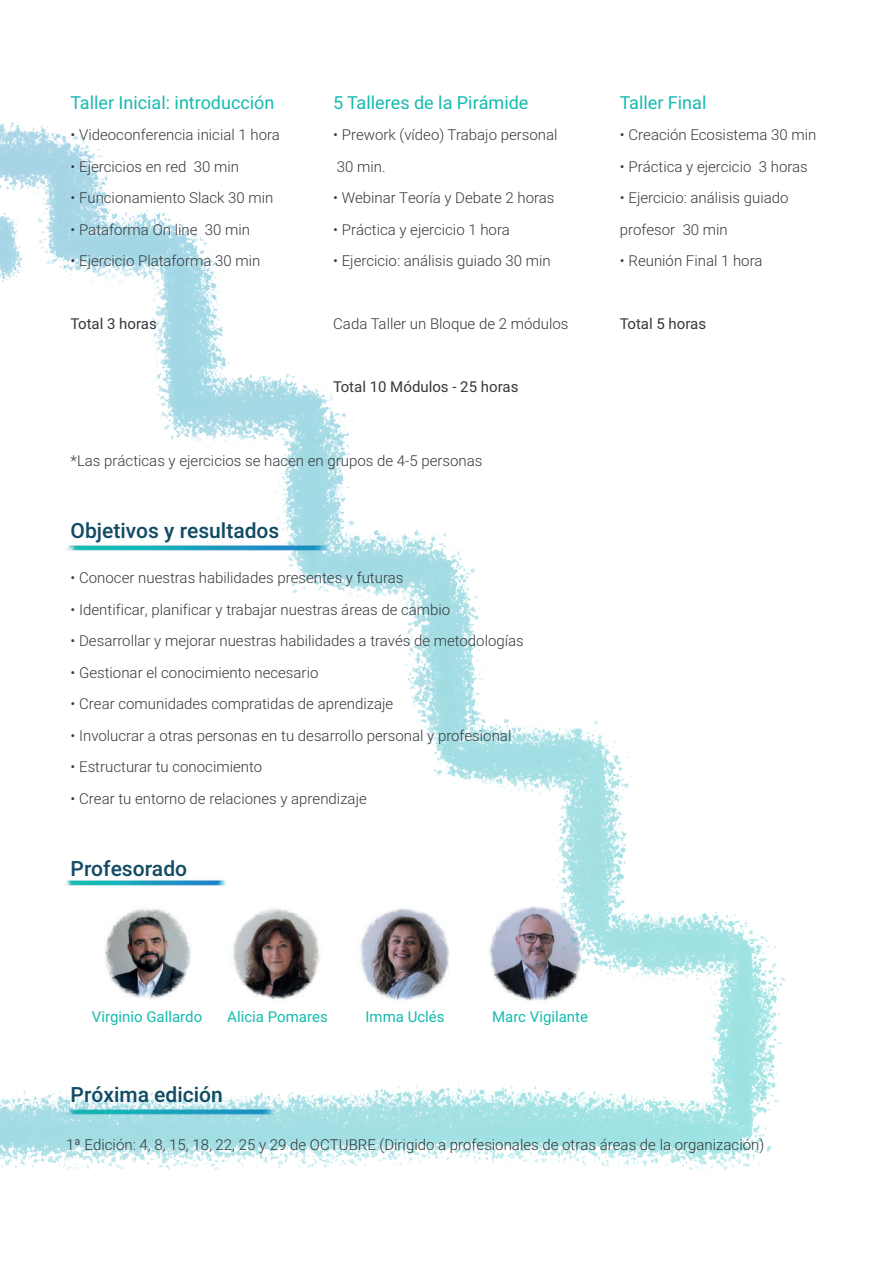
<style>
.page{position:relative;width:893px;height:1263px;background:#fff}
.page>*{position:absolute;margin:0;border:0;box-sizing:border-box;transform-origin:0 0}
.t1{font:500 21px "Heebo";color:#134b64}
.t2{font:500 21px "Heebo";color:#114b64}
.t3{font:18px "Heebo";color:#15bbb0}
.t4{font:300 15px/31.5px "Heebo";color:#35393b}
.t5{font:300 15px "Heebo";color:#303738}
.t6{font:15px "Heebo";color:#15bbb0}
.t7{font:15px "Heebo";color:#35393b}
</style>
<div class="page">
<img style="left:0;top:122px;width:785px;height:1049px">
<p class="t3" style="left:71px;top:90px;width:205px">Taller Inicial: introducción</p>
<p class="t4" style="left:71px;top:119px;width:211px">• Videoconferencia inicial 1 hora</p>
<p class="t4" style="left:71px;top:150px;width:170px">• Ejercicios en red 30 min</p>
<p class="t4" style="left:71px;top:182px;width:204px">• Funcionamiento Slack 30 min</p>
<p class="t4" style="left:71px;top:213px;width:181px">• Pataforma On line 30 min</p>
<p class="t4" style="left:71px;top:245px;width:191px">• Ejercicio Plataforma 30 min</p>
<p class="t7" style="left:71px;top:313px;width:88px">Total 3 horas</p>
<p class="t3" style="left:333px;top:90px;width:197px">5 Talleres de la Pirámide</p>
<p class="t4" style="left:333px;top:119px;width:226px">• Prework (vídeo) Trabajo personal<br>30 min.</p>
<p class="t4" style="left:333px;top:182px;width:223px">• Webinar Teoría y Debate 2 horas</p>
<p class="t4" style="left:333px;top:213px;width:178px">• Práctica y ejercicio 1 hora</p>
<p class="t4" style="left:333px;top:245px;width:219px">• Ejercicio: análisis guiado 30 min</p>
<p class="t4" style="left:333px;top:308px;width:237px">Cada Taller un Bloque de 2 módulos</p>
<p class="t7" style="left:333px;top:376px;width:187px">Total 10 Módulos - 25 horas</p>
<p class="t4" style="left:71px;top:445px;width:413px">*Las prácticas y ejercicios se hacen en grupos de 4-5 personas</p>
<h1 class="t2" style="left:71px;top:516px;width:210px">Objetivos y resultados</h1>
<p class="t4" style="left:71px;top:562px;width:334px">• Conocer nuestras habilidades presentes y futuras</p>
<p class="t4" style="left:71px;top:593px;width:381px">• Identificar, planificar y trabajar nuestras áreas de cambio</p>
<p class="t4" style="left:71px;top:625px;width:455px">• Desarrollar y mejorar nuestras habilidades a través de metodologías</p>
<p class="t4" style="left:71px;top:656px;width:249px">• Gestionar el conocimiento necesario</p>
<p class="t4" style="left:71px;top:688px;width:324px">• Crear comunidades compratidas de aprendizaje</p>
<p class="t4" style="left:71px;top:719px;width:442px">• Involucrar a otras personas en tu desarrollo personal y profesional</p>
<p class="t4" style="left:71px;top:751px;width:193px">• Estructurar tu conocimiento</p>
<p class="t4" style="left:71px;top:782px;width:298px">• Crear tu entorno de relaciones y aprendizaje</p>
<h1 class="t1" style="left:71px;top:854px;width:118px">Profesorado</h1>
<p class="t3" style="left:620px;top:90px;width:88px">Taller Final</p>
<p class="t4" style="left:620px;top:119px;width:198px">• Creación Ecosistema 30 min</p>
<p class="t4" style="left:620px;top:150px;width:189px">• Práctica y ejercicio 3 horas</p>
<p class="t4" style="left:620px;top:182px;width:170px">• Ejercicio: análisis guiado profesor 30 min</p>
<p class="t4" style="left:620px;top:245px;width:144px">• Reunión Final 1 hora</p>
<p class="t7" style="left:620px;top:313px;width:88px">Total 5 horas</p>
<p class="t6" style="left:92px;top:1006px;width:112px">Virginio Gallardo</p>
<p class="t6" style="left:227px;top:1006px;width:102px">Alicia Pomares</p>
<p class="t6" style="left:365px;top:1006px;width:81px">Imma Uclés</p>
<p class="t6" style="left:492px;top:1006px;width:98px">Marc Vigilante</p>
<h1 class="t1" style="left:71px;top:1080px;width:154px">Próxima edición</h1>
<p class="t5" style="left:66px;top:1135px;width:700px">1ª Edición: 4, 8, 15, 18, 22, 25 y 29 de OCTUBRE (Dirigido a profesionales de otras áreas de la organización)</p>
</div>
